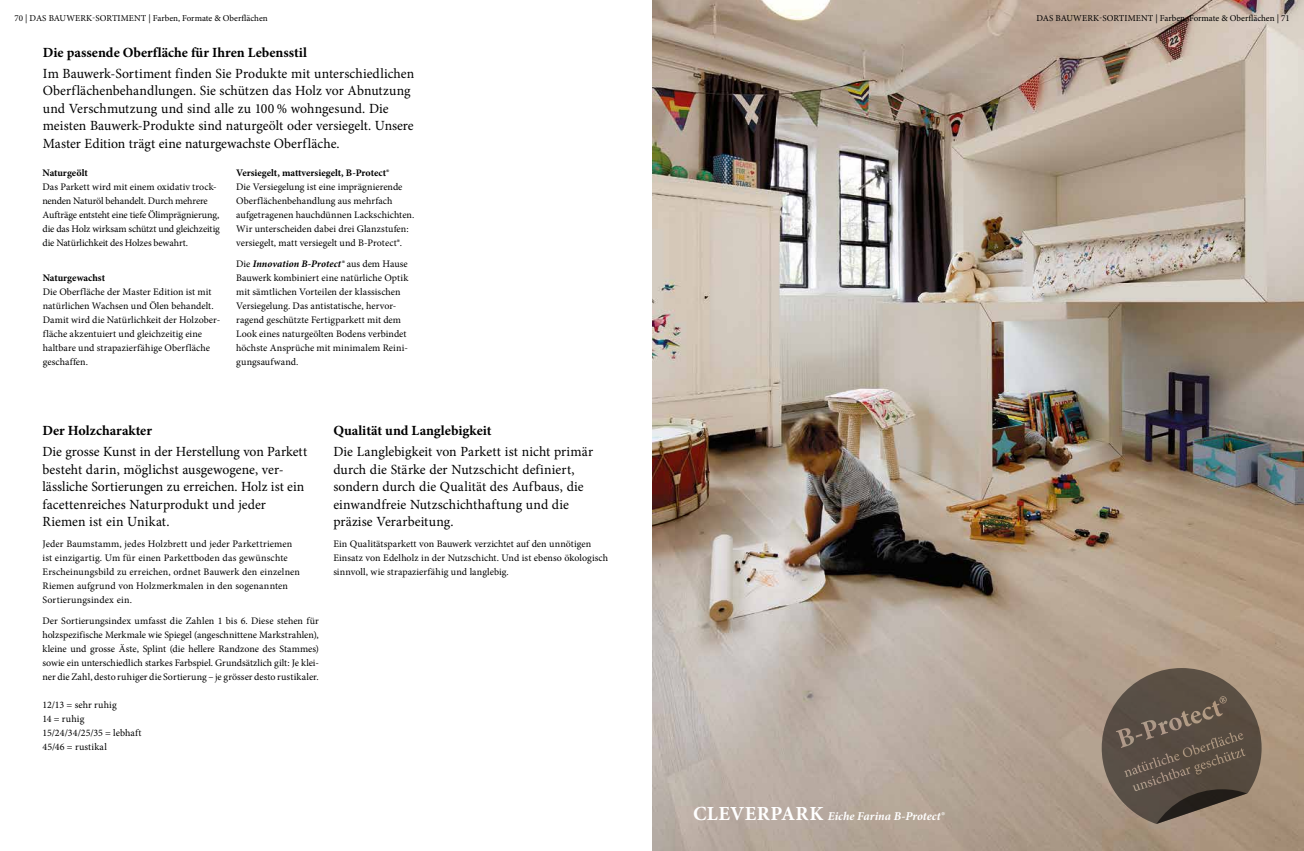
<style>
.page{position:relative;width:1304px;height:851px;background:#fff}
.page>*{position:absolute;margin:0;border:0;box-sizing:border-box;transform-origin:0 0}
.t1{font:14px/17.5px "Minion Pro";letter-spacing:.005em;color:#000}
.t2{font:700 14px "Minion Pro";color:#000}
.t3{font:italic 700 12px "Minion Pro";color:#fff}
.t4{font:10px/14px "Minion Pro";letter-spacing:.005em;color:#000}
.t5{font:700 10px "Minion Pro";letter-spacing:-.005em;color:#000}
.t6{font:9px "Minion Pro";color:#000}
.s1{font-weight:700;font-style:italic}
.s2{font-style:normal;font-size:20px}
</style>
<div class="page">
<img style="left:652px;top:0;width:652px;height:850px">
<svg style="left:1102px;top:668px;width:159px;height:155px;background:#6d6053"></svg>
<p class="t6" style="left:15px;top:12px;width:255px">70 | DAS BAUWERK-SORTIMENT | Farben, Formate &amp; Oberflächen</p>
<h1 class="t2" style="left:43px;top:42px;width:266px">Die passende Oberfläche für Ihren Lebensstil</h1>
<p class="t1" style="left:43px;top:65px;width:373px">Im Bauwerk-Sortiment finden Sie Produkte mit unterschiedlichen Oberflächenbehandlungen. Sie schützen das Holz vor Abnutzung und Verschmutzung und sind alle zu 100 % wohngesund. Die meisten Bauwerk-Produkte sind naturgeölt oder versiegelt. Unsere Master Edition trägt eine naturgewachste Oberfläche.</p>
<p class="t5" style="left:43px;top:166px;width:47px">Naturgeölt</p>
<p class="t4" style="left:43px;top:180px;width:179px">Das Parkett wird mit einem oxidativ trock&shy;nenden Naturöl behandelt. Durch mehrere Aufträge entsteht eine tiefe Ölimprägnierung, die das Holz wirksam schützt und gleichzeitig die Natürlichkeit des Holzes bewahrt.</p>
<p class="t5" style="left:236px;top:166px;width:155px">Versiegelt, mattversiegelt, B-Protect®</p>
<p class="t4" style="left:236px;top:180px;width:180px">Die Versiegelung ist eine imprägnierende Oberflächenbehandlung aus mehrfach aufgetragenen hauchdünnen Lackschichten.<br>Wir unterscheiden dabei drei Glanzstufen: versiegelt, matt versiegelt und B-Protect®.</p>
<p class="t4" style="left:236px;top:257px;width:174px">Die <span class="s1">Innovation B-Protect®</span> aus dem Hause Bauwerk kombiniert eine natürliche Optik mit sämtlichen Vorteilen der klassischen Versiegelung. Das antistatische, hervor&shy;ragend geschützte Fertigparkett mit dem Look eines naturgeölten Bodens verbindet höchste Ansprüche mit minimalem Reini&shy;gungsaufwand.</p>
<p class="t5" style="left:43px;top:271px;width:64px">Naturgewachst</p>
<p class="t4" style="left:43px;top:285px;width:179px">Die Oberfläche der Master Edition ist mit natürlichen Wachsen und Ölen behandelt.<br>Damit wird die Natürlichkeit der Holzober&shy;fläche akzentuiert und gleichzeitig eine haltbare und strapazierfähige Oberfläche geschaffen.</p>
<h1 class="t2" style="left:43px;top:420px;width:111px">Der Holzcharakter</h1>
<h1 class="t1" style="left:43px;top:443px;width:266px">Die grosse Kunst in der Herstellung von Parkett besteht darin, möglichst ausgewogene, ver&shy;lässliche Sortierungen zu erreichen. Holz ist ein facettenreiches Naturprodukt und jeder Riemen ist ein Unikat.</h1>
<p class="t4" style="left:43px;top:537px;width:259px">Jeder Baumstamm, jedes Holzbrett und jeder Parkettriemen ist einzigartig. Um für einen Parkettboden das gewünschte Erscheinungsbild zu erreichen, ordnet Bauwerk den einzelnen Riemen aufgrund von Holzmerkmalen in den sogenannten Sortierungsindex ein.</p>
<p class="t4" style="left:43px;top:614px;width:278px;text-align:justify">Der Sortierungsindex umfasst die Zahlen 1 bis 6. Diese stehen für holzspezifische Merkmale wie Spiegel (angeschnittene Markstrahlen), kleine und grosse Äste, Splint (die hellere Randzone des Stammes) sowie ein unterschiedlich starkes Farbspiel. Grundsätzlich gilt: Je klei&shy;ner die Zahl, desto ruhiger die Sortierung – je grösser desto rustikaler.</p>
<p class="t4" style="left:43px;top:698px;width:100px">12/13 = sehr ruhig<br>14 = ruhig<br>15/24/34/25/35 = lebhaft<br>45/46 = rustikal</p>
<h1 class="t2" style="left:333px;top:420px;width:160px">Qualität und Langlebigkeit</h1>
<h1 class="t1" style="left:333px;top:443px;width:261px">Die Langlebigkeit von Parkett ist nicht primär durch die Stärke der Nutzschicht definiert, sondern durch die Qualität des Aufbaus, die einwandfreie Nutzschichthaftung und die präzise Verarbeitung.</h1>
<p class="t4" style="left:333px;top:537px;width:276px">Ein Qualitätsparkett von Bauwerk verzichtet auf den unnötigen<br>Einsatz von Edelholz in der Nutzschicht. Und ist ebenso ökologisch sinnvoll, wie strapazierfähig und langlebig.</p>
<p class="t3" style="left:693px;top:807px;width:253px"><span class="s2">CLEVERPARK</span> Eiche Farina B-Protect®</p>
<p class="t6" style="left:1037px;top:12px;width:255px">DAS BAUWERK-SORTIMENT | Farben, Formate &amp; Oberflächen | 71</p>
</div>
